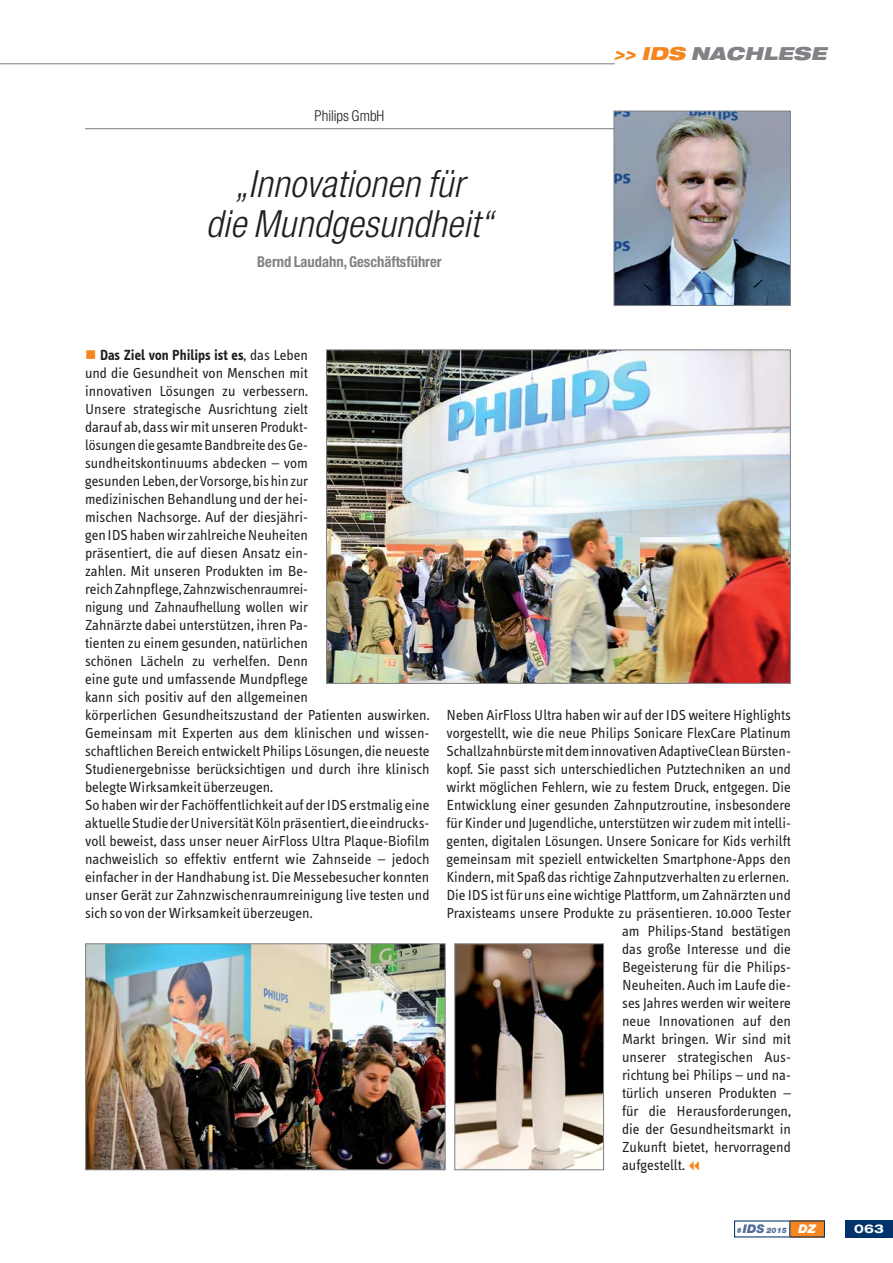
<style>
.page{position:relative;width:893px;height:1263px;background:#fff}
.page>*{position:absolute;margin:0;border:0;box-sizing:border-box;transform-origin:0 0}
.t1{font:italic 300 condensed 37.5px/40.5px "Helvetica Neue";color:#231f20;text-align:center}
.t2{font:italic 900 expanded 18px "Helvetica Neue";color:#808285}
.t3{font:15px/18px "Info Text";color:#231f20}
.t4{font:700 condensed 15px "Helvetica Neue";color:#808285}
.t5{font:300 condensed 15px "Helvetica Neue";color:#231f20}
.t6{font:700 expanded 12px "Helvetica Neue";color:#fff}
.t7{font:italic 900 7.5px "Helvetica Neue";color:#516b98}
.s1{color:#f6861f}
.s2{font-weight:700}
.s3{font-size:12px}
.s4{font-size:12px;color:#fff}
</style>
<div class="page">
<div style="left:790px;top:1220px;width:35px;height:17px;background:#f6861f"></div>
<div style="left:845px;top:1220px;width:48px;height:17px;background:#003369"></div>
<svg style="left:789px;top:1221px;width:1px;height:16px"></svg>
<hr style="left:0;top:63px;width:615px;height:1px;background:#808285">
<img style="left:87px;top:945px;width:357px;height:223px">
<div style="left:85px;top:943px;width:361px;height:227px;border:1px solid #808285"></div>
<img style="left:456px;top:945px;width:146px;height:223px">
<div style="left:454px;top:943px;width:150px;height:227px;border:1px solid #808285"></div>
<img style="left:328px;top:351px;width:461px;height:331px">
<div style="left:326px;top:349px;width:465px;height:335px;border:1px solid #808285"></div>
<svg style="left:85px;top:110px;width:706px;height:196px"></svg>
<p class="t5" style="left:314px;top:110px;width:71px">Philips GmbH</p>
<h1 class="t1" style="left:206px;top:168px;width:296px">„Innovationen für<br>die Mundgesundheit“</h1>
<p class="t4" style="left:257px;top:257px;width:186px">Bernd Laudahn, Geschäftsführer</p>
<p class="t2" style="left:614px;top:45px;width:218px"><span class="s1">&gt;&gt; IDS</span> NACHLESE</p>
<p class="t3" style="left:85px;top:347px;width:346px"><span class="s1">■</span> <span class="s2">Das Ziel von Philips ist es</span>, das Leben<br>und die Gesundheit von Menschen mit<br>innovativen Lösungen zu verbessern.<br>Unsere strategische Ausrichtung zielt<br>darauf ab, dass wir mit unseren Produkt-<br>lösungen die gesamte Bandbreite des Ge&shy;sundheitskontinuums abdecken – vom<br>gesunden Leben, der Vorsorge, bis hin zur<br>medizinischen Behandlung und der hei-<br>mischen Nachsorge. Auf der diesjähri-<br>gen IDS haben wir zahlreiche Neuheiten<br>präsentiert, die auf diesen Ansatz ein-<br>zahlen. Mit unseren Produkten im Be-<br>reich Zahnpflege, Zahnzwischenraumrei-<br>nigung und Zahnaufhellung wollen wir<br>Zahnärzte dabei unterstützen, ihren Pa-<br>tienten zu einem gesunden, natürlichen<br>schönen Lächeln zu verhelfen. Denn<br>eine gute und umfassende Mundpflege<br>kann sich positiv auf den allgemeinen<br>körperlichen Gesundheitszustand der Patienten auswirken.<br>Gemeinsam mit Experten aus dem klinischen und wissen&shy;schaftlichen Bereich entwickelt Philips Lösungen, die neueste Studienergebnisse berücksichtigen und durch ihre klinisch belegte Wirksamkeit überzeugen.<br>So haben wir der Fachöffentlichkeit auf der IDS erstmalig eine aktuelle Studie der Universität Köln präsentiert, die eindrucks&shy;voll beweist, dass unser neuer AirFloss Ultra Plaque-Biofilm nachweislich so effektiv entfernt wie Zahnseide – jedoch einfacher in der Handhabung ist. Die Messebesucher konnten unser Gerät zur Zahnzwischenraumreinigung live testen und sich so von der Wirksamkeit überzeugen.</p>
<p class="t3" style="left:446px;top:707px;width:346px">Neben AirFloss Ultra haben wir auf der IDS weitere Highlights</p>
<p class="t3" style="left:446px;top:725px;width:346px">vorgestellt, wie die neue Philips Sonicare FlexCare Platinum</p>
<p class="t3" style="left:446px;top:743px;width:346px">Schallzahnbürste mit dem innovativen AdaptiveClean Bürsten-</p>
<p class="t3" style="left:446px;top:761px;width:346px">kopf. Sie passt sich unterschiedlichen Putztechniken an und</p>
<p class="t3" style="left:446px;top:779px;width:346px">wirkt möglichen Fehlern, wie zu festem Druck, entgegen. Die</p>
<p class="t3" style="left:446px;top:797px;width:346px">Entwicklung einer gesunden Zahnputzroutine, insbesondere</p>
<p class="t3" style="left:446px;top:815px;width:346px">für Kinder und Jugendliche, unterstützen wir zudem mit intelli-</p>
<p class="t3" style="left:446px;top:833px;width:346px">genten, digitalen Lösungen. Unsere Sonicare for Kids verhilft</p>
<p class="t3" style="left:446px;top:851px;width:346px">gemeinsam mit speziell entwickelten Smartphone-Apps den</p>
<p class="t3" style="left:446px;top:869px;width:344px">Kindern, mit Spaß das richtige Zahnputzverhalten zu erlernen.</p>
<p class="t3" style="left:446px;top:887px;width:346px">Die IDS ist für uns eine wichtige Plattform, um Zahnärzten und</p>
<p class="t3" style="left:446px;top:905px;width:346px">Praxisteams unsere Produkte zu präsentieren. 10.000 Tester</p>
<p class="t3" style="left:622px;top:923px;width:170px">am Philips-Stand bestätigen</p>
<p class="t3" style="left:622px;top:941px;width:170px">das große Interesse und die</p>
<p class="t3" style="left:622px;top:959px;width:170px">Begeisterung für die Philips-</p>
<p class="t3" style="left:622px;top:977px;width:170px">Neuheiten. Auch im Laufe die-</p>
<p class="t3" style="left:622px;top:995px;width:170px">ses Jahres werden wir weitere</p>
<p class="t3" style="left:622px;top:1013px;width:170px">neue Innovationen auf den</p>
<p class="t3" style="left:622px;top:1031px;width:170px">Markt bringen. Wir sind mit</p>
<p class="t3" style="left:622px;top:1049px;width:170px">unserer strategischen Aus-</p>
<p class="t3" style="left:622px;top:1067px;width:170px">richtung bei Philips – und na-</p>
<p class="t3" style="left:622px;top:1085px;width:170px">türlich unseren Produkten –</p>
<p class="t3" style="left:622px;top:1103px;width:170px">für die Heraus forderungen,</p>
<p class="t3" style="left:622px;top:1121px;width:170px">die der Gesundheitsmarkt in</p>
<p class="t3" style="left:622px;top:1139px;width:170px">Zukunft bietet, hervorragend</p>
<p class="t3" style="left:622px;top:1157px;width:65px">aufgestellt.</p>
<p class="t7" style="left:737px;top:1227px;width:81px">#<span class="s3">IDS</span> 2015 <span class="s4">DZ</span></p>
<p class="t6" style="left:854px;top:1224px;width:31px">063</p>
</div>
